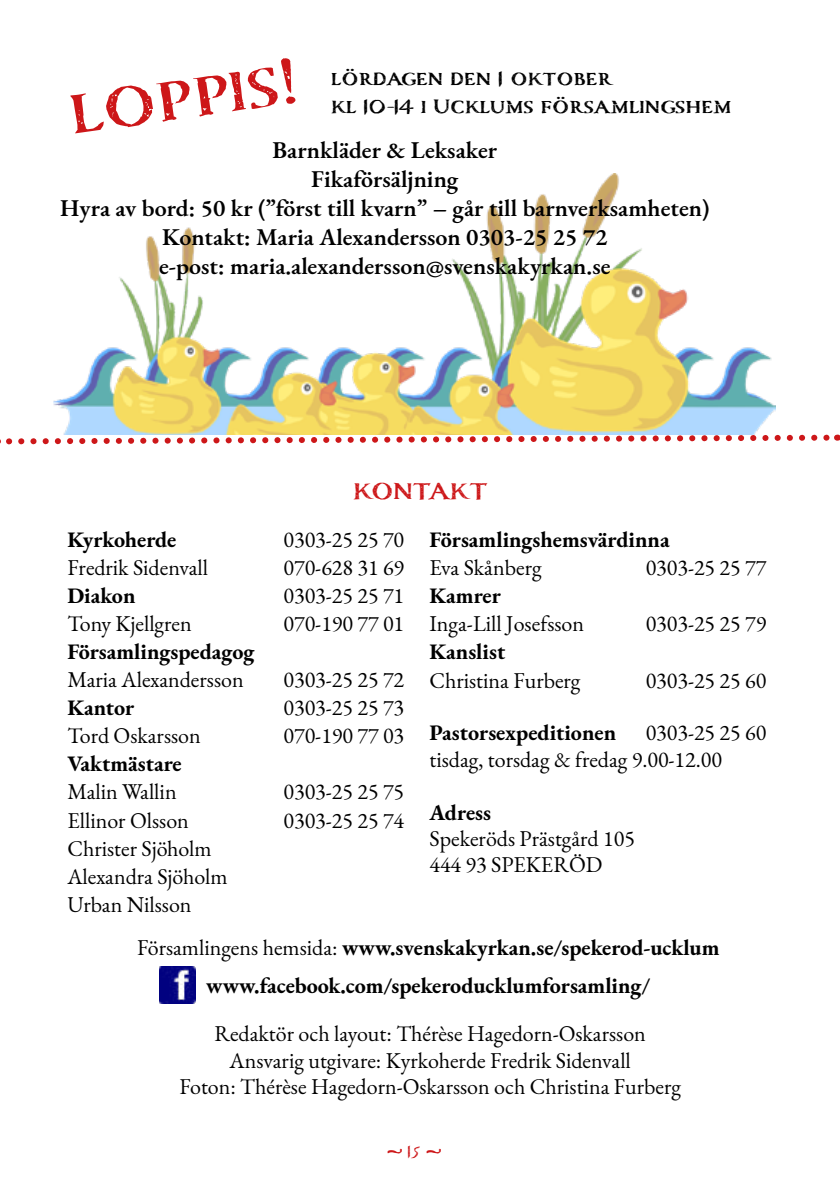
<style>
.page{position:relative;width:840px;height:1191px;background:#fff}
.page>*{position:absolute;margin:0;border:0;box-sizing:border-box;transform-origin:0 0}
.t1{font:700 68px "Carta Marina";color:#cd1719}
.t2{font:700 28px "Carta Marina";color:#cd1719}
.t3{font:600 24px/28.8px "EB Garamond";color:#000;text-align:center}
.t4{font:700 24px/28.8px "Carta Marina";color:#000}
.t5{font:22px/26.4px "EB Garamond";color:#000}
.t6{font:700 22px/38.2px "EB Garamond";color:#000;text-align:center}
.t7{font:20px "Trattatello";color:#cd1719}
.s1{font-weight:400}
.s2{font-family:"Carta Marina"}
</style>
<div class="page">
<img style="left:159px;top:967px;width:36px;height:36px">
<img style="left:54px;top:173px;width:721px;height:258px">
<svg style="left:0;top:431px;width:837px;height:14px"></svg>
<h1 class="t1" style="left:64px;top:75px;width:231px;rotate:-8deg">LOPPIS!</h1>
<p class="t4" style="left:331px;top:63px;width:402px">lördagen den 1 oktober<br>kl 10-14 i Ucklums församlingshem</p>
<p class="t3" style="left:60px;top:136px;width:650px">Barnkläder &amp; Leksaker<br>Fikaförsäljning<br>Hyra av bord: 50 kr (”först till kvarn” – går till barnverksamheten)<br>Kontakt: Maria Alexandersson 0303-25 25 72<br>e-post: maria.alexandersson@svenskakyrkan.se</p>
<p class="t2" style="left:353px;top:475px;width:135px">KONTAKT</p>
<p class="t6" style="left:67px;top:520px;width:110px">Kyrkoherde</p>
<p class="t5" style="left:283px;top:527px;width:122px">0303-25 25 70</p>
<p class="t5" style="left:67px;top:555px;width:142px">Fredrik Sidenvall</p>
<p class="t5" style="left:283px;top:555px;width:122px">070-628 31 69</p>
<p class="t6" style="left:67px;top:576px;width:70px">Diakon</p>
<p class="t5" style="left:283px;top:583px;width:122px">0303-25 25 71</p>
<p class="t5" style="left:67px;top:611px;width:126px">Tony Kjellgren</p>
<p class="t5" style="left:283px;top:611px;width:122px">070-190 77 01</p>
<p class="t6" style="left:67px;top:632px;width:188px">Församlingspedagog</p>
<p class="t5" style="left:67px;top:667px;width:178px">Maria Alexandersson</p>
<p class="t5" style="left:283px;top:667px;width:122px">0303-25 25 72</p>
<p class="t6" style="left:67px;top:688px;width:68px">Kantor</p>
<p class="t5" style="left:283px;top:695px;width:122px">0303-25 25 73</p>
<p class="t5" style="left:67px;top:723px;width:135px">Tord Oskarsson</p>
<p class="t5" style="left:283px;top:723px;width:122px">070-190 77 03</p>
<p class="t6" style="left:67px;top:744px;width:116px">Vaktmästare</p>
<p class="t5" style="left:67px;top:779px;width:111px">Malin Wallin</p>
<p class="t5" style="left:283px;top:779px;width:122px">0303-25 25 75</p>
<p class="t5" style="left:67px;top:807px;width:123px">Ellinor Olsson</p>
<p class="t5" style="left:283px;top:807px;width:122px">0303-25 25 74</p>
<p class="t5" style="left:67px;top:834px;width:161px;line-height:28px">Christer Sjöholm<br>Alexandra Sjöholm<br>Urban Nilsson</p>
<p class="t6" style="left:429px;top:520px;width:241px">Församlingshemsvärdinna</p>
<p class="t5" style="left:429px;top:555px;width:114px">Eva Skånberg</p>
<p class="t5" style="left:645px;top:555px;width:122px">0303-25 25 77</p>
<p class="t6" style="left:429px;top:576px;width:73px">Kamrer</p>
<p class="t5" style="left:429px;top:611px;width:156px">Inga-Lill Josefsson</p>
<p class="t5" style="left:645px;top:611px;width:122px">0303-25 25 79</p>
<p class="t6" style="left:429px;top:632px;width:77px">Kanslist</p>
<p class="t5" style="left:429px;top:667px;width:152px">Christina Furberg</p>
<p class="t5" style="left:645px;top:667px;width:122px">0303-25 25 60</p>
<p class="t6" style="left:429px;top:713px;width:188px">Pastorsexpeditionen</p>
<p class="t5" style="left:429px;top:720px;width:338px;text-indent:216px">0303-25 25 60 tisdag, torsdag &amp; fredag 9.00-12.00</p>
<p class="t6" style="left:429px;top:792px;width:63px">Adress</p>
<p class="t5" style="left:429px;top:825px;width:207px">Spekeröds Prästgård 105<br>444 93 SPEKERÖD</p>
<p class="t6" style="left:137px;top:928px;width:583px"><span class="s1">Församlingens hemsida:</span> www.svenskakyrkan.se/spekerod-ucklum www.facebook.com/spekeroducklumforsamling/</p>
<p class="t5" style="left:179px;top:1020px;width:502px;text-align:center">Redaktör och layout: Thérèse Hagedorn-Oskarsson<br>Ansvarig utgivare: Kyrkoherde Fredrik Sidenvall<br>Foton: Thérèse Hagedorn-Oskarsson och Christina Furberg</p>
<p class="t7" style="left:386px;top:1138px;width:56px">– <span class="s2">15</span> –</p>
</div>
